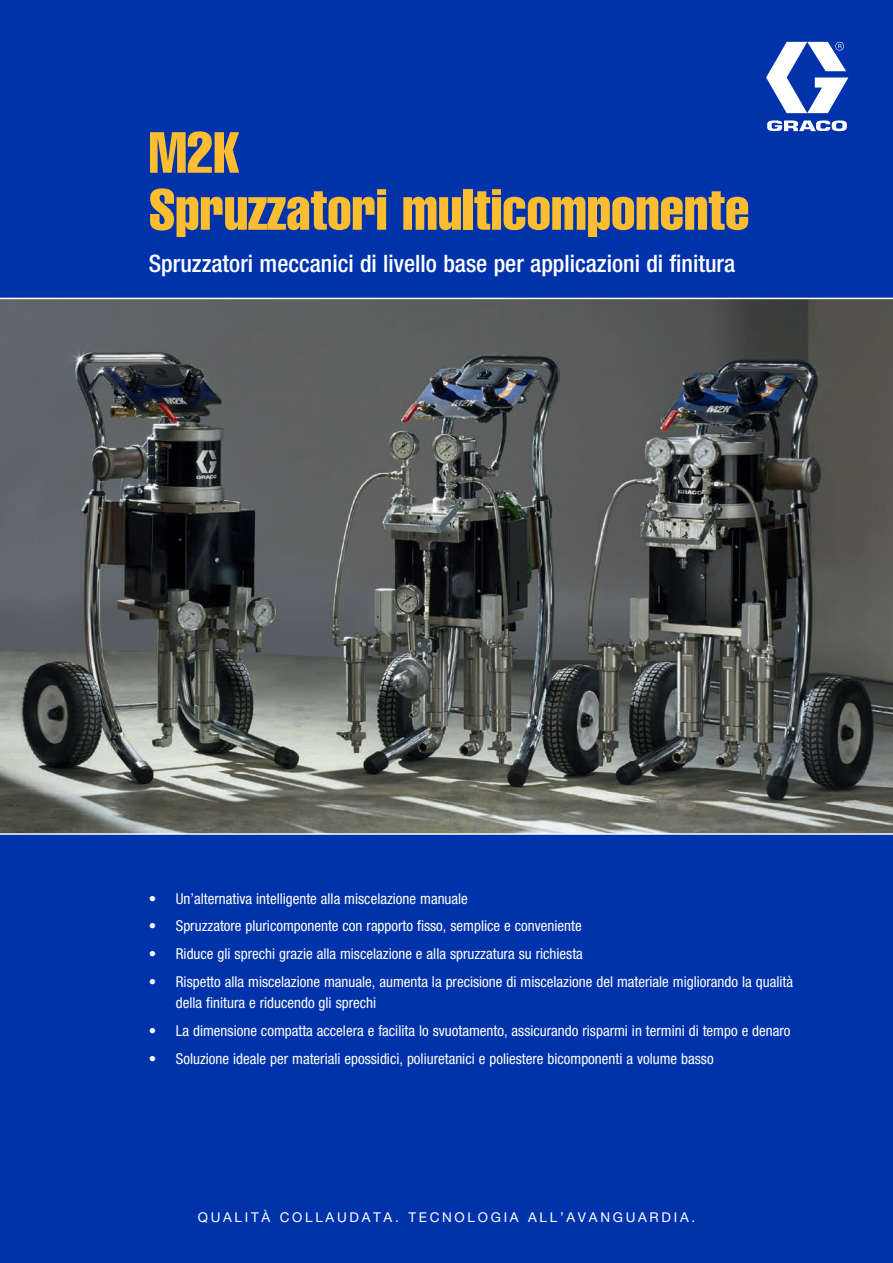
<style>
.page{position:relative;width:893px;height:1263px;background:#0033ab}
.page>*{position:absolute;margin:0;border:0;box-sizing:border-box;transform-origin:0 0}
.t1{font:57px/57px "Helvetica LT Std Comp";color:#fcbd30}
.t2{font:500 condensed 24px "Helvetica Neue LT Std";color:#fff}
.t3{font:condensed 15px/21px "Helvetica Neue LT Std";color:#fff}
.t4{font:13.5px "Helvetica Neue LT Std";letter-spacing:.2em;color:#fff}
</style>
<div class="page">
<svg style="left:766px;top:42px;width:82px;height:89px"></svg>
<img style="left:0;top:299px;width:893px;height:534px">
<hr style="left:0;top:833px;width:893px;height:2px;background:#fff">
<hr style="left:0;top:298px;width:893px;height:1px;background:#fff">
<h1 class="t1" style="left:149px;top:123px;width:602px">M2K<br>Spruzzatori multicomponente</h1>
<h2 class="t2" style="left:149px;top:249px;width:588px">Spruzzatori meccanici di livello base per applicazioni di finitura</h2>
<p class="t3" style="left:149px;top:888px;width:321px">• Un’alternativa intelligente alla miscelazione manuale</p>
<p class="t3" style="left:149px;top:915px;width:434px">• Spruzzatore pluricomponente con rapporto fisso, semplice e conveniente</p>
<p class="t3" style="left:149px;top:943px;width:436px">• Riduce gli sprechi grazie alla miscelazione e alla spruzzatura su richiesta</p>
<p class="t3" style="left:176px;top:971px;width:619px;text-indent:-27px">• Rispetto alla miscelazione manuale, aumenta la precisione di miscelazione del materiale migliorando la qualità della finitura e riducendo gli sprechi</p>
<p class="t3" style="left:149px;top:1020px;width:643px">• La dimensione compatta accelera e facilita lo svuotamento, assicurando risparmi in termini di tempo e denaro</p>
<p class="t3" style="left:149px;top:1047px;width:566px">• Soluzione ideale per materiali epossidici, poliuretanici e poliestere bicomponenti a volume basso</p>
<p class="t4" style="left:198px;top:1209px;width:499px">QUALITÀ COLLAUDATA. TECNOLOGIA ALL’AVANGUARDIA.</p>
</div>
